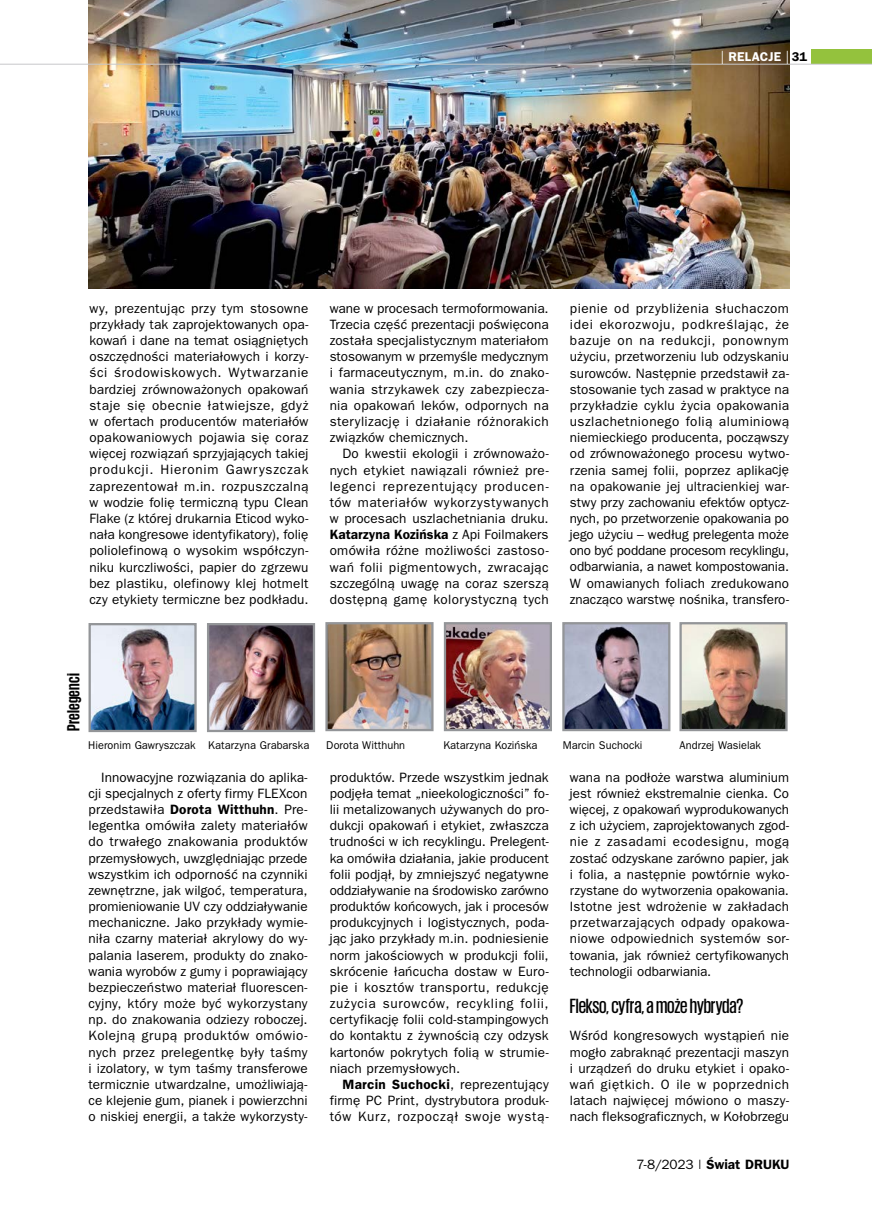
<style>
.page{position:relative;width:872px;height:1217px;background:#fff}
.page>*{position:absolute;margin:0;border:0;box-sizing:border-box;transform-origin:0 0}
.t1{font:500 21px "Giorgio Sans";letter-spacing:-.01em;color:#000}
.t2{font:700 18px "Giorgio Sans";letter-spacing:.01em;color:#000}
.t3{font:13.5px/16.2px "Frankfurt Gothic";letter-spacing:.01em;color:#000;text-align:justify}
.t4{font:700 13.5px "Frankfurt Gothic";color:#000}
.t5{font:700 12.75px "Frankfurt Gothic";letter-spacing:.015em;color:#fff}
.t6{font:11.25px "Frankfurt Gothic";letter-spacing:.005em;color:#000}
.s1{font-weight:400;font-size:19.2px}
.s2{color:#000}
.s3{font-weight:700}
.s4{font-weight:400}
</style>
<div class="page">
<div style="left:811px;top:49px;width:61px;height:15px;background:#94c23d"></div>
<img style="left:328px;top:625px;width:102px;height:103px">
<div style="left:325px;top:622px;width:108px;height:109px;border:2px solid #939598"></div>
<img style="left:565px;top:625px;width:102px;height:103px">
<div style="left:562px;top:622px;width:108px;height:109px;border:2px solid #939598"></div>
<img style="left:447px;top:625px;width:102px;height:103px">
<div style="left:444px;top:622px;width:108px;height:109px;border:2px solid #939598"></div>
<img style="left:91px;top:626px;width:103px;height:103px">
<div style="left:88px;top:623px;width:109px;height:109px;border:2px solid #939598"></div>
<img style="left:210px;top:626px;width:102px;height:103px">
<div style="left:207px;top:623px;width:108px;height:109px;border:2px solid #939598"></div>
<img style="left:88px;top:0;width:701px;height:288px">
<img style="left:682px;top:625px;width:102px;height:103px">
<div style="left:679px;top:622px;width:108px;height:109px;border:2px solid #939598"></div>
<hr style="left:0;top:64px;width:872px;height:1px;background:#c7c8ca">
<p class="t5" style="left:721px;top:49px;width:88px"><span class="s1">|</span> RELACJE <span class="s1">|</span> <span class="s2">31</span></p>
<p class="t3" style="left:89px;top:300px;width:221px">wy, prezentując przy tym stosowne przykłady tak zaprojektowanych opa&shy;kowań i dane na temat osiągniętych oszczędności materiałowych i korzy&shy;ści środowiskowych. Wytwarzanie bardziej zrównoważonych opakowań staje się obecnie łatwiejsze, gdyż w ofertach producentów materiałów opakowaniowych pojawia się coraz więcej rozwiązań sprzyjających takiej produkcji. Hieronim Gawryszczak zaprezentował m.in. rozpuszczalną w wodzie folię termiczną typu Clean Flake (z której drukarnia Eticod wyko&shy;nała kongresowe identyfikatory), folię poliolefinową o wysokim współczyn&shy;niku kurczliwości, papier do zgrzewu bez plastiku, olefinowy klej hotmelt czy etykiety termiczne bez podkładu.</p>
<p class="t3" style="left:330px;top:300px;width:220px">wane w procesach termoformowania.<br>Trzecia część prezentacji poświęcona została specjalistycznym materiałom stosowanym w przemyśle medycznym i farmaceutycznym, m.in. do znako&shy;wania strzykawek czy zabezpiecza&shy;nia opakowań leków, odpornych na sterylizację i działanie różnorakich związków chemicznych.</p>
<p class="t3" style="left:330px;top:445px;width:220px;text-indent:13px">Do kwestii ekologii i zrównoważo&shy;nych etykiet nawiązali również pre&shy;legenci reprezentujący producen&shy;tów materiałów wykorzystywanych w procesach uszlachetniania druku.<br><span class="s3">Katarzyna Kozińska</span> z Api Foilmakers omówiła różne możliwości zastoso&shy;wań folii pigmentowych, zwracając szczególną uwagę na coraz szerszą dostępną gamę kolorystyczną tych</p>
<p class="t3" style="left:570px;top:300px;width:221px">pienie od przybliżenia słuchaczom idei ekorozwoju, podkreślając, że bazuje on na redukcji, ponownym użyciu, przetworzeniu lub odzyskaniu surowców. Następnie przedstawił za&shy;stosowanie tych zasad w praktyce na przykładzie cyklu życia opakowania uszlachetnionego folią aluminiową niemieckiego producenta, począwszy od zrównoważonego procesu wytwo&shy;rzenia samej folii, poprzez aplikację na opakowanie jej ultracienkiej war&shy;stwy przy zachowaniu efektów optycz&shy;nych, po przetworzenie opakowania po jego użyciu – według prelegenta może ono być poddane procesom recyklingu, odbarwiania, a nawet kompostowania.<br>W omawianych foliach zredukowano znacząco warstwę nośnika, transfero-</p>
<h2 class="t2" style="left:64px;top:731px;width:59px;rotate:-90deg">Prelegenci</h2>
<p class="t6" style="left:88px;top:739px;width:222px">Hieronim Gawryszczak Katarzyna Grabarska</p>
<p class="t6" style="left:326px;top:739px;width:80px">Dorota Witthuhn</p>
<p class="t6" style="left:443px;top:739px;width:96px">Katarzyna Kozińska</p>
<p class="t6" style="left:563px;top:739px;width:81px">Marcin Suchocki</p>
<p class="t6" style="left:679px;top:739px;width:83px">Andrzej Wasielak</p>
<p class="t3" style="left:88px;top:768px;width:221px;text-indent:13px">Innowacyjne rozwiązania do aplika&shy;cji specjalnych z oferty firmy FLEXcon przedstawiła <span class="s3">Dorota Witthuhn</span>. Pre&shy;legentka omówiła zalety materiałów do trwałego znakowania produktów przemysłowych, uwzględniając przede wszystkim ich odporność na czynniki zewnętrzne, jak wilgoć, temperatura, promieniowanie UV czy oddziaływanie mechaniczne. Jako przykłady wymie&shy;niła czarny materiał akrylowy do wy&shy;palania laserem, produkty do znako&shy;wania wyrobów z gumy i poprawiający bezpieczeństwo materiał fluorescen&shy;cyjny, który może być wykorzystany np. do znakowania odziezy roboczej.<br>Kolejną grupą produktów omówio&shy;nych przez prelegentkę były taśmy i izolatory, w tym taśmy transferowe termicznie utwardzalne, umożliwiają&shy;ce klejenie gum, pianek i powierzchni o niskiej energii, a także wykorzysty-</p>
<p class="t3" style="left:330px;top:768px;width:220px">produktów. Przede wszystkim jednak podjęła temat „nieekologiczności” fo&shy;lii metalizowanych używanych do pro&shy;dukcji opakowań i etykiet, zwłaszcza trudności w ich recyklingu. Prelegent&shy;ka omówiła działania, jakie producent folii podjął, by zmniejszyć negatywne oddziaływanie na środowisko zarówno produktów końcowych, jak i procesów produkcyjnych i logistycznych, poda&shy;jąc jako przykłady m.in. podniesienie norm jakościowych w produkcji folii, skrócenie łańcucha dostaw w Euro&shy;pie i kosztów transportu, redukcję zużycia surowców, recykling folii, certyfikację folii cold-stampingowych do kontaktu z żywnością czy odzysk kartonów pokrytych folią w strumie&shy;niach przemysłowych.</p>
<p class="t3" style="left:330px;top:1075px;width:220px;text-indent:13px"><span class="s3">Marcin Suchocki</span>, reprezentujący firmę PC Print, dystrybutora produk&shy;tów Kurz, rozpoczął swoje wystą-</p>
<p class="t3" style="left:570px;top:768px;width:221px">wana na podłoże warstwa aluminium jest również ekstremalnie cienka. Co więcej, z opakowań wyprodukowanych z ich użyciem, zaprojektowanych zgod&shy;nie z zasadami ecodesignu, mogą zostać odzyskane zarówno papier, jak i folia, a następnie powtórnie wyko&shy;rzystane do wytworzenia opakowania.<br>Istotne jest wdrożenie w zakładach przetwarzających odpady opakowa&shy;niowe odpowiednich systemów sor&shy;towania, jak również certyfikowanych technologii odbarwiania.</p>
<h1 class="t1" style="left:570px;top:995px;width:175px">Flekso, cyfra, a może hybryda?</h1>
<p class="t3" style="left:570px;top:1027px;width:221px">Wśród kongresowych wystąpień nie mogło zabraknąć prezentacji maszyn i urządzeń do druku etykiet i opako&shy;wań giętkich. O ile w poprzednich latach najwięcej mówiono o maszy&shy;nach fleksograficznych, w Kołobrzegu</p>
<p class="t4" style="left:636px;top:1156px;width:155px"><span class="s4">7-8/2023 |</span> Świat DRUKU</p>
</div>
